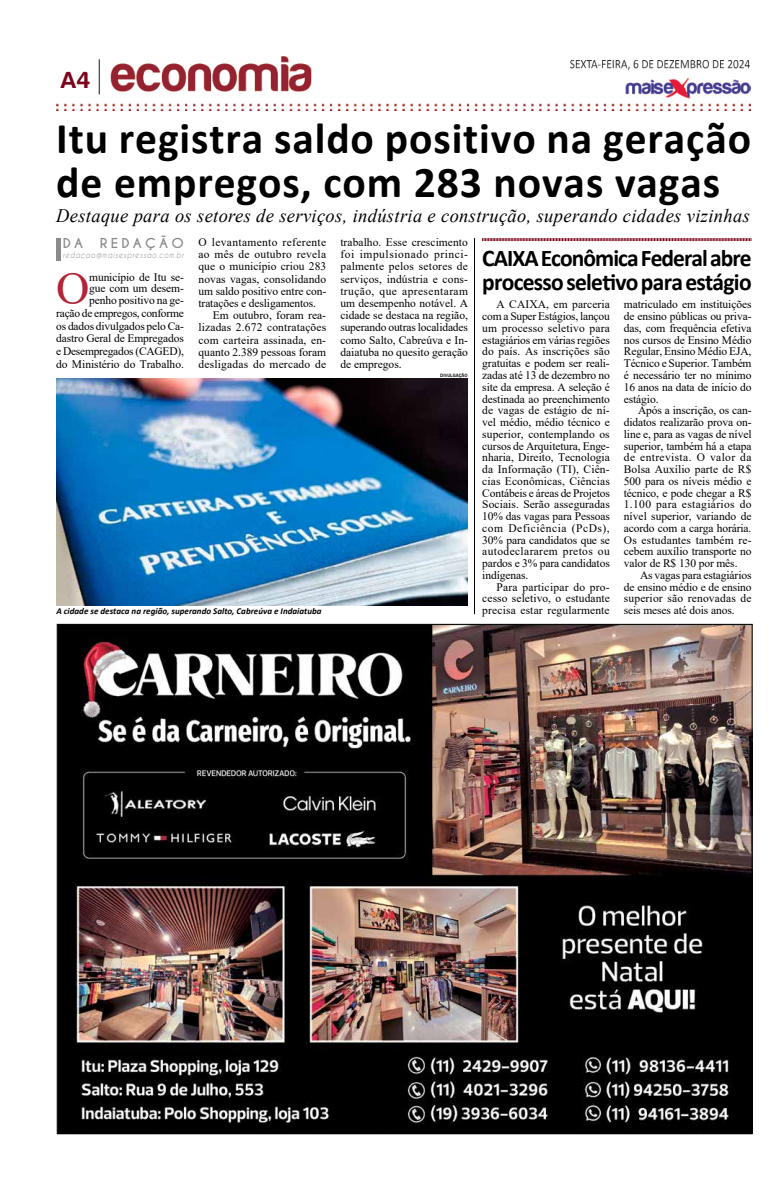
<style>
.page{position:relative;width:780px;height:1191px;background:#fff}
.page>*{position:absolute;margin:0;border:0;box-sizing:border-box;transform-origin:0 0}
.t1{font:46.2px "Times New Roman";color:#b32436}
.t2{font:700 44px/44px "Calibri";letter-spacing:.02em;color:#000}
.t3{font:700 24px/24px "Calibri";letter-spacing:-.035em;color:#000}
.t4{font:24px "Harabara";color:#7c041b}
.t5{font:italic 19px "Times New Roman";letter-spacing:.02em;color:#000}
.t6{font:700 12.9px "Caviar Dreams";letter-spacing:.24em;color:#8b8b8b;scale:1.04 1}
.t7{font:11.5px/11.8px "Times New Roman";color:#000;text-align:justify}
.t8{font:11.5px "Times New Roman";letter-spacing:.03em;color:#000}
.t9{font:11.5px "Times New Roman";letter-spacing:.02em;color:#000}
.t10{font:11.5px "Times New Roman";letter-spacing:.025em;color:#000}
.t11{font:italic 700 9px "Calibri";color:#000}
.t12{font:italic 8.3px "Caviar Dreams";letter-spacing:.11em;color:#8b8b8b;scale:.83 1}
.t13{font:500 4.9px "Franklin Gothic";color:#000}
</style>
<div class="page">
<img style="left:57px;top:57px;width:693px;height:53px">
<img style="left:570px;top:60px;width:179px;height:9px">
<svg style="left:482px;top:238px;width:269px;height:3px"></svg>
<hr style="left:474px;top:238px;width:1px;height:376px;background:#000">
<img style="left:59px;top:626px;width:691px;height:506px">
<img style="left:56px;top:378px;width:411px;height:227px">
<hr style="left:56px;top:238px;width:4px;height:23px;background:#8b8b8b">
<h3 class="t4" style="left:60px;top:68px;width:31px">A4</h3>
<h2 class="t2" style="left:56px;top:116px;width:696px">Itu registra saldo positivo na geração de empregos, com 283 novas vagas</h2>
<h3 class="t5" style="left:56px;top:202px;width:695px">Destaque para os setores de serviços, indústria e construção, superando cidades vizinhas</h3>
<p class="t6" style="left:63px;top:235px;width:21px">DA</p>
<p class="t6" style="left:100px;top:235px;width:82px">REDAÇÃO</p>
<p class="t12" style="left:63px;top:250px;width:147px">redacao@maisexpressao.com.br</p>
<h1 class="t1" style="left:56px;top:256px;width:35px">O</h1>
<p class="t7" style="left:89px;top:271px;width:96px;line-height:11.5px">município de Itu se&shy;gue com um desem&shy;penho positivo na ge-</p>
<p class="t7" style="left:56px;top:306px;width:129px;line-height:12.8px">ração de empregos, conforme os dados divulgados pelo Ca&shy;dastro Geral de Empregados e Desempregados (CAGED), do Ministério do Trabalho.</p>
<p class="t8" style="left:198px;top:234px;width:129px">O levantamento referente</p>
<p class="t10" style="left:198px;top:246px;width:129px">ao mês de outubro revela</p>
<p class="t7" style="left:198px;top:260px;width:129px">que o município criou 283</p>
<p class="t7" style="left:198px;top:272px;width:129px">novas vagas, consolidando</p>
<p class="t7" style="left:198px;top:285px;width:129px">um saldo positivo entre con-</p>
<p class="t7" style="left:198px;top:297px;width:119px">tratações e desligamentos.</p>
<p class="t7" style="left:213px;top:309px;width:115px">Em outubro, foram rea-</p>
<p class="t7" style="left:198px;top:321px;width:129px">lizadas 2.672 contratações</p>
<p class="t7" style="left:198px;top:333px;width:129px">com carteira assinada, en-</p>
<p class="t7" style="left:198px;top:346px;width:129px">quanto 2.389 pessoas foram</p>
<p class="t9" style="left:198px;top:356px;width:129px">desligadas do mercado de</p>
<p class="t7" style="left:340px;top:236px;width:129px;line-height:12.2px">trabalho. Esse crescimento foi impulsionado princi&shy;palmente pelos setores de serviços, indústria e cons&shy;trução, que apresentaram um desempenho notável. A cidade se destaca na região, superando outras localidades como Salto, Cabreúva e In&shy;daiatuba no quesito geração de empregos.</p>
<p class="t13" style="left:440px;top:372px;width:29px">DIVULGAÇÃO</p>
<p class="t11" style="left:56px;top:605px;width:267px">A cidade se destaca na região, superando Salto, Cabreúva e Indaiatuba</p>
<h3 class="t3" style="left:482px;top:245px;width:271px">CAIXA Econômica Federal abre processo seletivo para estágio</h3>
<p class="t7" style="left:482px;top:298px;width:129px;text-indent:14px">A CAIXA, em parceria com a Super Estágios, lançou um processo seletivo para estagiários em várias regiões do país. As inscrições são gratuitas e podem ser reali&shy;zadas até 13 de dezembro no site da empresa. A seleção é destinada ao preenchimento de vagas de estágio de ní&shy;vel médio, médio técnico e superior, contemplando os cursos de Arquitetura, Enge&shy;nharia, Direito, Tecnologia da Informação (TI), Ciên&shy;cias Econômicas, Ciências Contábeis e áreas de Projetos Sociais. Serão asseguradas 10% das vagas para Pessoas com Deficiência (PcDs), 30% para candidatos que se autodeclararem pretos ou pardos e 3% para candidatos indígenas.</p>
<p class="t7" style="left:482px;top:580px;width:129px;text-indent:14px">Para participar do pro&shy;cesso seletivo, o estudante precisa estar regularmente</p>
<p class="t7" style="left:623px;top:298px;width:129px">matriculado em instituições de ensino públicas ou priva&shy;das, com frequência efetiva nos cursos de Ensino Médio Regular, Ensino Médio EJA, Técnico e Superior. Também é necessário ter no mínimo 16 anos na data de início do estágio.</p>
<p class="t7" style="left:623px;top:404px;width:129px;text-indent:14px">Após a inscrição, os can&shy;didatos realizarão prova on&shy;line e, para as vagas de nível superior, também há a etapa de entrevista. O valor da Bolsa Auxílio parte de R$ 500 para os níveis médio e técnico, e pode chegar a R$ 1.100 para estagiários do nível superior, variando de acordo com a carga horária.<br>Os estudantes também re&shy;cebem auxílio transporte no valor de R$ 130 por mês.</p>
<p class="t7" style="left:623px;top:569px;width:129px;text-indent:16px">As vagas para estagiários de ensino médio e de ensino superior são renovadas de seis meses até dois anos.</p>
</div>
